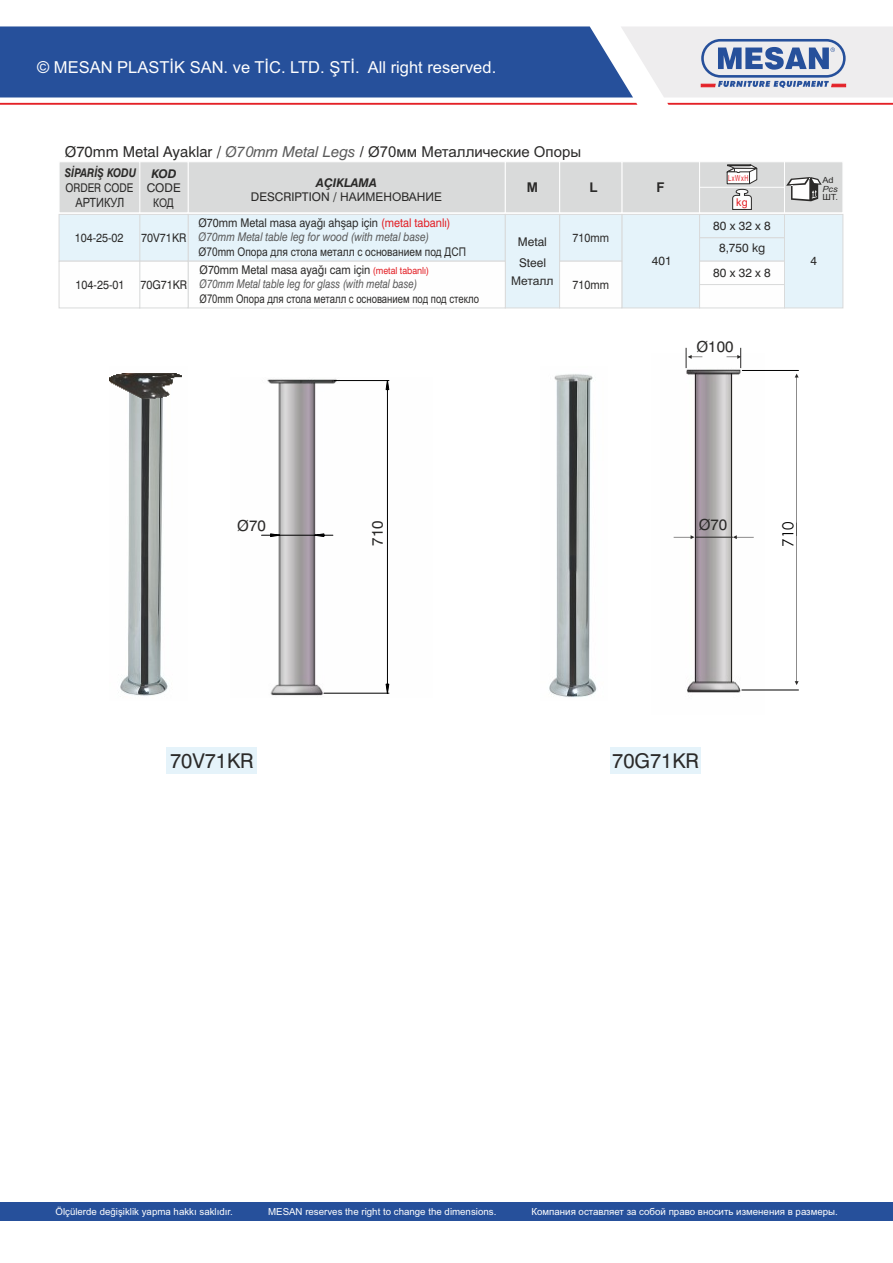
<style>
.page{position:relative;width:893px;height:1263px;background:#fff}
.page>*{position:absolute;margin:0;border:0;box-sizing:border-box;transform-origin:0 0}
.t1{font:20.4px "Swiss 721 BT";color:#2b2a29}
.t2{font:16.5px "Arial";color:#fefefe}
.t3{font:15.3px "Swiss 721 BT";color:#2b2a29}
.t4{font:15.3px "Century Gothic";color:#000}
.t5{font:15px "Arial";color:#2b2a29}
.t6{font:700 13.5px "Arial";color:#2b2a29}
.t7{font:12.75px "Arial";color:#2b2a29;scale:.86 1}
.t8{font:12px "Swiss 721 BT";color:#2b2a29;scale:.91 1}
.t9{font:12px/14.4px "Swiss 721 BT";color:#2b2a29;text-align:center}
.t10{font:12px "Arial";color:#2b2a29;scale:.8 1}
.t11{font:12px "Arial";color:#2b2a29;scale:.85 1}
.t12{font:italic 12px "Swiss 721 BT";color:#5b5b5b;scale:.82 1}
.t13{font:italic 12px "Swiss 721 BT";color:#5b5b5b;scale:.86 1}
.t14{font:italic 700 12px "Swiss 721 BT";color:#2b2a29;scale:.86 1}
.t15{font:12px "Swiss 721 BT";color:#2b2a29;scale:.9 1}
.t16{font:12px "Swiss 721 BT";color:#2b2a29;scale:.86 1}
.t17{font:12px "Arial";color:#2b2a29}
.t18{font:italic 700 12px "Swiss 721 BT";color:#2b2a29}
.t19{font:12px "Arial";color:#2b2a29;scale:.86 1}
.t20{font:10.8px "Arial";color:#e31e24}
.t21{font:9.75px "Arial";color:#fefefe}
.t22{font:8.4px "Arial";color:#2b2a29;scale:1.09 1}
.t23{font:italic 8.4px "Arial";color:#2b2a29;scale:1.09 1}
.t24{font:8.25px "Arial";letter-spacing:.105em;color:#e31e24;scale:.66 1}
.s1{font-family:"Swiss 721 BT"}
.s2{font-family:"Swiss 721 BT";font-style:italic;color:#5b5b5b}
.s3{font-style:italic;color:#5b5b5b}
.s4{font-weight:700;font-style:italic}
.s5{font-family:"Arial"}
.s6{color:#e31e24}
.s7{font-size:9.75px;color:#e31e24}
</style>
<div class="page">
<svg style="left:0;top:103px;width:637px;height:2px"></svg>
<svg style="left:667px;top:103px;width:226px;height:2px"></svg>
<svg style="left:0;top:26px;width:893px;height:71px;background:#5d7bb2"></svg>
<div style="left:0;top:1202px;width:893px;height:18px;background:#26509b"></div>
<svg style="left:59px;top:162px;width:784px;height:146px"></svg>
<svg style="left:261px;top:380px;width:129px;height:314px"></svg>
<img style="left:109px;top:373px;width:68px;height:323px">
<img style="left:110px;top:374px;width:72px;height:26px">
<div style="left:166px;top:747px;width:90px;height:27px;background:#e5f3fa"></div>
<img style="left:549px;top:374px;width:48px;height:323px">
<div style="left:610px;top:747px;width:90px;height:27px;background:#e5f3fa"></div>
<img style="left:673px;top:354px;width:91px;height:339px">
<hr style="left:742px;top:690px;width:56px;height:1px;background:#000">
<hr style="left:742px;top:370px;width:56px;height:1px;background:#000">
<svg style="left:686px;top:348px;width:16px;height:20px"></svg>
<svg style="left:727px;top:348px;width:14px;height:20px"></svg>
<svg style="left:795px;top:374px;width:4px;height:311px"></svg>
<svg style="left:733px;top:535px;width:21px;height:4px"></svg>
<svg style="left:674px;top:535px;width:20px;height:4px"></svg>
<hr style="left:696px;top:537px;width:37px;height:1px;background:#2b2a29">
<h2 class="t2" style="left:37px;top:61px;width:461px">© MESAN PLASTİK SAN. ve TİC. LTD. ŞTİ. All right reserved.</h2>
<h3 class="t5" style="left:65px;top:146px;width:518px"><span class="s1">Ø70mm Metal Ayaklar /</span> <span class="s2">Ø7</span><span class="s3">0</span><span class="s2">mm Metal Legs</span> / Ø70мм Металлические Опоры</h3>
<p class="t14" style="left:65px;top:168px;width:85px">SİPARİŞ KODU</p>
<p class="t16" style="left:66px;top:182px;width:80px">ORDER CODE</p>
<h3 class="t7" style="left:75px;top:198px;width:59px">АРТИКУЛ</h3>
<p class="t18" style="left:151px;top:168px;width:27px">KOD</p>
<p class="t9" style="left:147px;top:181px;width:35px">CODE</p>
<p class="t19" style="left:153px;top:199px;width:26px">КОД</p>
<p class="t9" style="left:251px;top:176px;width:193px"><span class="s4">AÇIKLAMA<br></span>DESCRIPTION / <span class="s5">НАИМЕНОВАНИЕ</span></p>
<h3 class="t6" style="left:527px;top:182px;width:13px">M</h3>
<h3 class="t6" style="left:590px;top:182px;width:10px">L</h3>
<p class="t8" style="left:75px;top:233px;width:55px">104-25-02</p>
<p class="t8" style="left:76px;top:279px;width:55px">104-25-01</p>
<p class="t8" style="left:141px;top:233px;width:51px">70V71KR</p>
<p class="t8" style="left:140px;top:280px;width:53px">70G71KR</p>
<p class="t8" style="left:198px;top:217px;width:278px">Ø70mm Metal masa ayağı ahşap için <span class="s6">(metal tabanlı)</span></p>
<p class="t8" style="left:200px;top:265px;width:254px">Ø70mm Metal masa ayağı cam için <span class="s7">(metal tabanlı)</span></p>
<p class="t13" style="left:199px;top:232px;width:270px">Ø70mm Metal table leg for wood (with metal base)</p>
<p class="t11" style="left:199px;top:248px;width:316px">Ø70mm Опора для стола металл с основанием под ДСП</p>
<p class="t12" style="left:200px;top:279px;width:267px">Ø70mm Metal table leg for glass (with metal base)</p>
<p class="t10" style="left:200px;top:294px;width:351px">Ø70mm Опора для стола металл с основанием под под стекло</p>
<p class="t9" style="left:518px;top:233px;width:31px;line-height:20.2px;text-align:left">Metal<br>Steel</p>
<p class="t17" style="left:511px;top:276px;width:44px">Металл</p>
<p class="t15" style="left:573px;top:233px;width:42px">710mm</p>
<p class="t15" style="left:573px;top:279px;width:42px">710mm</p>
<h3 class="t6" style="left:656px;top:182px;width:10px">F</h3>
<p class="t9" style="left:652px;top:255px;width:21px">401</p>
<p class="t24" style="left:728px;top:175px;width:32px">LxWxH</p>
<p class="t20" style="left:736px;top:198px;width:13px">kg</p>
<p class="t9" style="left:713px;top:220px;width:59px">80 x 32 x 8</p>
<p class="t9" style="left:713px;top:267px;width:59px">80 x 32 x 8</p>
<p class="t9" style="left:719px;top:242px;width:48px">8,750 kg</p>
<h3 class="t3" style="left:696px;top:340px;width:38px">Ø100</h3>
<p class="t22" style="left:822px;top:177px;width:12px">Ad</p>
<p class="t23" style="left:822px;top:185px;width:16px">Pcs</p>
<p class="t22" style="left:822px;top:194px;width:16px">ШТ.</p>
<p class="t9" style="left:810px;top:255px;width:8px">4</p>
<h3 class="t3" style="left:237px;top:519px;width:30px">Ø70</h3>
<h3 class="t3" style="left:371px;top:546px;width:27px;rotate:-90deg">710</h3>
<h3 class="t3" style="left:699px;top:518px;width:30px">Ø70</h3>
<h3 class="t4" style="left:782px;top:546px;width:27px;rotate:-90deg">710</h3>
<h1 class="t1" style="left:170px;top:752px;width:85px">70V71KR</h1>
<h1 class="t1" style="left:612px;top:752px;width:88px">70G71KR</h1>
<p class="t21" style="left:55px;top:1208px;width:179px">Ölçülerde değişiklik yapma hakkı saklıdır.</p>
<p class="t21" style="left:268px;top:1208px;width:230px">MESAN reserves the right to change the dimensions.</p>
<p class="t21" style="left:531px;top:1208px;width:308px">Компания оставляет за собой право вносить изменения в размеры.</p>
</div>
